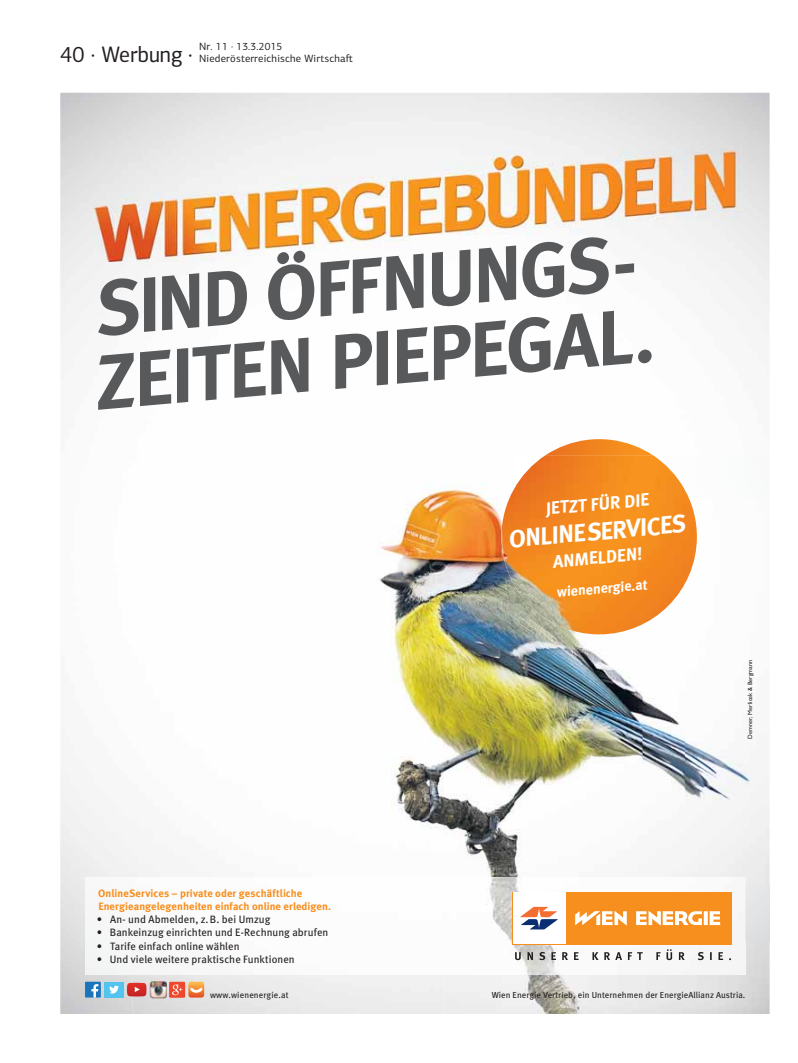
<style>
.page{position:relative;width:798px;height:1063px;background:#fff}
.page>*{position:absolute;margin:0;border:0;box-sizing:border-box;transform-origin:0 0}
.t1{font:77.25px/73.6px "Meta Bold LF";color:#58595b}
.t2{font:24.88px "Meta Bold LF";color:#fff}
.t3{font:22.5px "PF Centro Sans Pro";color:#231f20;scale:.96 1}
.t4{font:17.75px "Meta Bold LF";color:#fff}
.t5{font:14.25px "Meta Bold LF";color:#fff}
.t6{font:10.75px "Meta Book LF";letter-spacing:.005em;color:#231f20}
.t7{font:10.75px/13px "Meta Bold LF";letter-spacing:.01em;color:#f78f1e}
.t8{font:10.62px/11.9px "PF Centro Sans Pro";letter-spacing:.02em;color:#231f20}
.t9{font:8.75px "Meta Book LF";letter-spacing:.01em;color:#231f20}
.t10{font:6.25px "M Gill Sans";color:#231f20}
</style>
<div class="page">
<img style="left:60px;top:93px;width:709px;height:921px">
<svg style="left:545px;top:439px;width:107px;height:16px"></svg>
<img style="left:132px;top:975px;width:312px;height:39px">
<img style="left:132px;top:455px;width:382px;height:422px">
<img style="left:696px;top:455px;width:73px;height:43px">
<img style="left:684px;top:498px;width:85px;height:387px">
<img style="left:642px;top:634px;width:42px;height:243px">
<img style="left:514px;top:634px;width:128px;height:243px">
<img style="left:745px;top:885px;width:24px;height:56px">
<img style="left:501px;top:455px;width:195px;height:179px">
<img style="left:444px;top:941px;width:325px;height:73px">
<div style="left:85px;top:982px;width:16px;height:16px;background:#1b75bc"></div>
<svg style="left:91px;top:984px;width:7px;height:14px"></svg>
<div style="left:104px;top:982px;width:20px;height:16px;background:#53c3f0"></div>
<svg style="left:109px;top:986px;width:10px;height:8px"></svg>
<svg style="left:127px;top:983px;width:19px;height:13px"></svg>
<img style="left:149px;top:981px;width:18px;height:17px">
<div style="left:169px;top:982px;width:16px;height:16px;background:#ef472b"></div>
<svg style="left:172px;top:985px;width:10px;height:10px"></svg>
<svg style="left:188px;top:982px;width:16px;height:16px"></svg>
<svg style="left:190px;top:987px;width:13px;height:6px"></svg>
<img style="left:85px;top:877px;width:660px;height:98px">
<img style="left:444px;top:941px;width:301px;height:34px">
<div style="left:512px;top:892px;width:219px;height:53px;background:#f78f1e"></div>
<div style="left:512px;top:892px;width:53px;height:52px;background:#fff"></div>
<svg style="left:520px;top:907px;width:37px;height:22px"></svg>
<svg style="left:703px;top:911px;width:4px;height:14px"></svg>
<svg style="left:636px;top:911px;width:65px;height:15px"></svg>
<svg style="left:709px;top:911px;width:10px;height:14px"></svg>
<svg style="left:575px;top:911px;width:51px;height:15px"></svg>
<svg style="left:515px;top:949px;width:215px;height:11px"></svg>
<img style="left:93px;top:149px;width:646px;height:112px">
<h3 class="t3" style="left:60px;top:46px;width:139px">40 · Werbung ·</h3>
<p class="t8" style="left:199px;top:42px;width:155px">Nr. 11 · 13.3.2015<br>Niederösterreichische Wirtscha-</p>
<h1 class="t1" style="left:85px;top:282px;width:565px;rotate:-5deg">SIND ÖFFNUNGS-<br>ZEITEN PIEPEGAL.</h1>
<p class="t7" style="left:98px;top:888px;width:234px">OnlineServices – private oder geschäftliche<br>Energieangelegenheiten einfach online erledigen.</p>
<p class="t6" style="left:97px;top:916px;width:175px">• An- und Abmelden, z. B. bei Umzug</p>
<p class="t6" style="left:97px;top:929px;width:233px">• Bankeinzug einrichten und E-Rechnung abrufen</p>
<p class="t6" style="left:97px;top:942px;width:144px">• Tarife einfach online wählen</p>
<p class="t6" style="left:97px;top:955px;width:199px">• Und viele weitere praktische Funktionen</p>
<h3 class="t4" style="left:545px;top:502px;width:105px;rotate:-5deg">JETZT FÜR DIE</h3>
<h2 class="t2" style="left:507px;top:530px;width:179px;rotate:-5deg">ONLINESERVICES</h2>
<h3 class="t4" style="left:552px;top:555px;width:91px;rotate:-5deg">ANMELDEN!</h3>
<h3 class="t5" style="left:556px;top:587px;width:92px;rotate:-5deg">wienenergie.at</h3>
<p class="t10" style="left:746px;top:739px;width:80px;rotate:-90deg">Demner, Merlicek &amp; Bergmann</p>
<p class="t9" style="left:210px;top:991px;width:80px">www.wienenergie.at</p>
<p class="t9" style="left:491px;top:991px;width:255px">Wien Energie Vertrieb, ein Unternehmen der EnergieAllianz Austria.</p>
</div>
